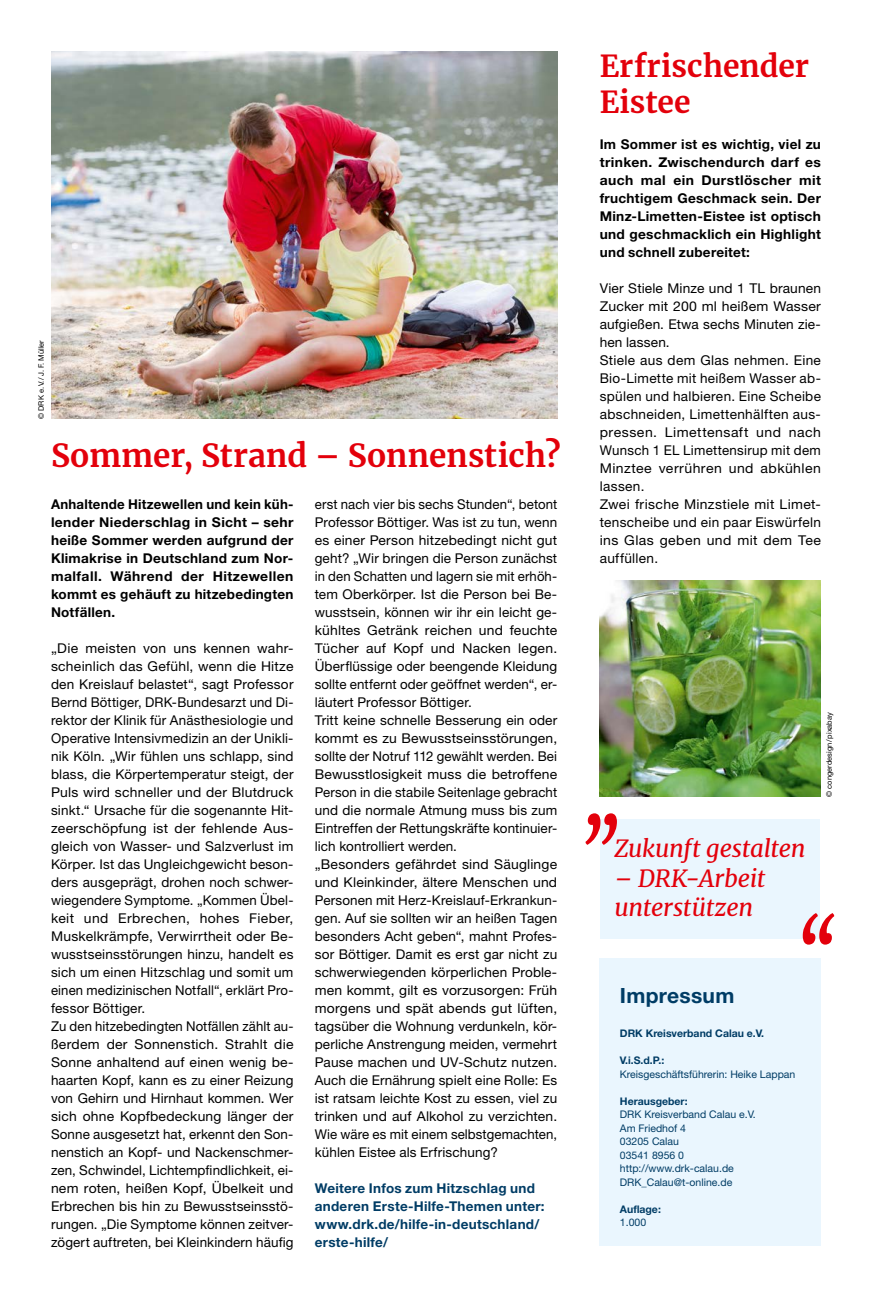
<style>
.page{position:relative;width:872px;height:1297px;background:#fff}
.page>*{position:absolute;margin:0;border:0;box-sizing:border-box;transform-origin:0 0}
.MGB_Headline{font:700 31.5px "Merriweather";color:#e3000b}
.MGB_Headline-2{font:700 30px/36px "Merriweather";color:#e3000b}
.MGB_Headline3{font:italic 23.85px/29.8px "Merriweather";letter-spacing:-.01em;color:#e3000b}
.MGB_Impressum_Über{font:700 21px "Helvetica Neue LT Pro";letter-spacing:.015em;color:#003c65}
.MGB_Copy{font:13.5px/18px "Helvetica Neue LT Pro";letter-spacing:.01em;color:#000;text-align:justify}
.MGB_Copy-2{font:700 13.5px/18px "Helvetica Neue LT Pro";letter-spacing:.02em;color:#000;text-align:justify}
.MGB_Info{font:700 13.5px/18px "Helvetica Neue LT Pro";letter-spacing:.02em;color:#003c65}
.MGB_Impressum{font:10.5px "Helvetica Neue LT Pro";color:#003c65}
.MGB_Impressum-2{font:700 10.5px "Helvetica Neue LT Pro";color:#003c65}
.MGB_Fotocredits{font:7.5px "Helvetica Neue LT Pro";color:#000}
</style>
<div class="page">
<div style="left:600px;top:959px;width:221px;height:287px;background:#eaf6fe"></div>
<div style="left:600px;top:819px;width:220px;height:119px;background:#eaf6fe"></div>
<svg style="left:585px;top:813px;width:32px;height:32px"></svg>
<svg style="left:802px;top:913px;width:32px;height:32px"></svg>
<img style="left:51px;top:51px;width:506px;height:368px">
<img style="left:600px;top:581px;width:221px;height:216px">
<p class="MGB_Fotocredits" style="left:37px;top:419px;width:80px;rotate:-90deg">© DRK e.V./J. F. Müller</p>
<p class="MGB_Headline" style="left:51px;top:433px;width:511px">Sommer, Strand – Sonnenstich?</p>
<p class="MGB_Copy-2" style="left:51px;top:494px;width:244px">Anhaltende Hitzewellen und kein küh&shy;lender Niederschlag in Sicht – sehr heiße Sommer werden aufgrund der Klimakrise in Deutschland zum Nor&shy;malfall. Während der Hitzewellen kommt es gehäuft zu hitzebedingten Notfällen.</p>
<p class="MGB_Copy" style="left:51px;top:638px;width:244px">„Die meisten von uns kennen wahr&shy;scheinlich das Gefühl, wenn die Hitze den Kreislauf belastet“, sagt Professor Bernd Böttiger, DRK-Bundesarzt und Di&shy;rektor der Klinik für Anästhesiologie und Operative Intensivmedizin an der Unikli&shy;nik Köln. „Wir fühlen uns schlapp, sind blass, die Körpertemperatur steigt, der Puls wird schneller und der Blutdruck sinkt.“ Ursache für die sogenannte Hit&shy;zeerschöpfung ist der fehlende Aus&shy;gleich von Wasser- und Salzverlust im Körper. Ist das Ungleichgewicht beson&shy;ders ausgeprägt, drohen noch schwer&shy;wiegendere Symptome. „Kommen Übel&shy;keit und Erbrechen, hohes Fieber, Muskelkrämpfe, Verwirrtheit oder Be&shy;wusstseinsstörungen hinzu, handelt es sich um einen Hitzschlag und somit um einen medizinischen Notfall“, erklärt Pro&shy;fessor Böttiger.</p>
<p class="MGB_Copy" style="left:51px;top:1016px;width:244px">Zu den hitzebedingten Notfällen zählt au&shy;ßerdem der Sonnenstich. Strahlt die Sonne anhaltend auf einen wenig be&shy;haarten Kopf, kann es zu einer Reizung von Gehirn und Hirnhaut kommen. Wer sich ohne Kopfbedeckung länger der Sonne ausgesetzt hat, erkennt den Son&shy;nenstich an Kopf- und Nackenschmer&shy;zen, Schwindel, Lichtempfindlichkeit, ei&shy;nem roten, heißen Kopf, Übelkeit und Erbrechen bis hin zu Bewusstseinsstö&shy;rungen. „Die Symptome können zeitver&shy;zögert auftreten, bei Kleinkindern häufig</p>
<p class="MGB_Copy" style="left:315px;top:494px;width:244px">erst nach vier bis sechs Stunden“, betont Professor Böttiger. Was ist zu tun, wenn es einer Person hitzebedingt nicht gut geht? „Wir bringen die Person zunächst in den Schatten und lagern sie mit erhöh&shy;tem Oberkörper. Ist die Person bei Be&shy;wusstsein, können wir ihr ein leicht ge&shy;kühltes Getränk reichen und feuchte Tücher auf Kopf und Nacken legen.<br>Überflüssige oder beengende Kleidung sollte entfernt oder geöffnet werden“, er&shy;läutert Professor Böttiger.</p>
<p class="MGB_Copy" style="left:315px;top:710px;width:244px">Tritt keine schnelle Besserung ein oder kommt es zu Bewusstseinsstörungen, sollte der Notruf 112 gewählt werden. Bei Bewusstlosigkeit muss die betroffene Person in die stabile Seitenlage gebracht und die normale Atmung muss bis zum Eintreffen der Rettungskräfte kontinuier&shy;lich kontrolliert werden.</p>
<p class="MGB_Copy" style="left:315px;top:854px;width:244px">„Besonders gefährdet sind Säuglinge und Kleinkinder, ältere Menschen und Personen mit Herz-Kreislauf-Erkrankun&shy;gen. Auf sie sollten wir an heißen Tagen besonders Acht geben“, mahnt Profes&shy;sor Böttiger. Damit es erst gar nicht zu schwerwiegenden körperlichen Proble&shy;men kommt, gilt es vorzusorgen: Früh morgens und spät abends gut lüften, tagsüber die Wohnung verdunkeln, kör&shy;perliche Anstrengung meiden, vermehrt Pause machen und UV-Schutz nutzen.<br>Auch die Ernährung spielt eine Rolle: Es ist ratsam leichte Kost zu essen, viel zu trinken und auf Alkohol zu verzichten.<br>Wie wäre es mit einem selbstgemachten, kühlen Eistee als Erfrischung?</p>
<p class="MGB_Info" style="left:315px;top:1178px;width:231px">Weitere Infos zum Hitzschlag und anderen Erste-Hilfe-Themen unter:</p>
<p class="MGB_Info" style="left:315px;top:1214px;width:226px">www.drk.de/hilfe-in-deutschland/ erste-hilfe/</p>
<p class="MGB_Headline-2" style="left:600px;top:47px;width:211px">Erfrischender<br>Eistee</p>
<p class="MGB_Copy-2" style="left:600px;top:134px;width:223px">Im Sommer ist es wichtig, viel zu trinken. Zwischendurch darf es auch mal ein Durstlöscher mit fruchtigem Geschmack sein. Der Minz-Limetten-Eistee ist optisch und geschmacklich ein Highlight und schnell zubereitet:</p>
<p class="MGB_Copy" style="left:600px;top:278px;width:223px">Vier Stiele Minze und 1 TL braunen Zucker mit 200 ml heißem Wasser aufgießen. Etwa sechs Minuten zie&shy;hen lassen.</p>
<p class="MGB_Copy" style="left:600px;top:350px;width:223px">Stiele aus dem Glas nehmen. Eine Bio-Limette mit heißem Wasser ab&shy;spülen und halbieren. Eine Scheibe abschneiden, Limettenhälften aus&shy;pressen. Limettensaft und nach Wunsch 1 EL Limettensirup mit dem Minztee verrühren und abkühlen lassen.</p>
<p class="MGB_Copy" style="left:600px;top:494px;width:223px">Zwei frische Minzstiele mit Limet&shy;tenscheibe und ein paar Eiswürfeln ins Glas geben und mit dem Tee auffüllen.</p>
<p class="MGB_Headline3" style="left:614px;top:833px;width:193px">Zukunft gestalten</p>
<p class="MGB_Headline3" style="left:614px;top:862px;width:153px">– DRK-Arbeit unterstützen</p>
<p class="MGB_Fotocredits" style="left:824px;top:797px;width:86px;rotate:-90deg">© congerdesign/pixabay</p>
<p class="MGB_Impressum_Über" style="left:620px;top:982px;width:116px">Impressum</p>
<p class="MGB_Impressum-2" style="left:620px;top:1027px;width:146px">DRK Kreisverband Calau e.V.</p>
<p class="MGB_Impressum-2" style="left:620px;top:1054px;width:46px">V.i.S.d.P.:</p>
<p class="MGB_Impressum" style="left:620px;top:1068px;width:177px">Kreisgeschäftsführerin: Heike Lappan</p>
<p class="MGB_Impressum-2" style="left:620px;top:1095px;width:69px">Herausgeber:</p>
<p class="MGB_Impressum" style="left:620px;top:1108px;width:137px">DRK Kreisverband Calau e.V.</p>
<p class="MGB_Impressum" style="left:620px;top:1122px;width:68px">Am Friedhof 4</p>
<p class="MGB_Impressum" style="left:620px;top:1135px;width:61px">03205 Calau</p>
<p class="MGB_Impressum" style="left:620px;top:1149px;width:66px">03541 8956 0</p>
<p class="MGB_Impressum" style="left:620px;top:1162px;width:115px">http://www.drk-calau.de</p>
<p class="MGB_Impressum" style="left:620px;top:1176px;width:114px">DRK_Calau@t-online.de</p>
<p class="MGB_Impressum-2" style="left:620px;top:1203px;width:43px">Auflage:</p>
<p class="MGB_Impressum" style="left:620px;top:1216px;width:28px">1.000</p>
</div>
